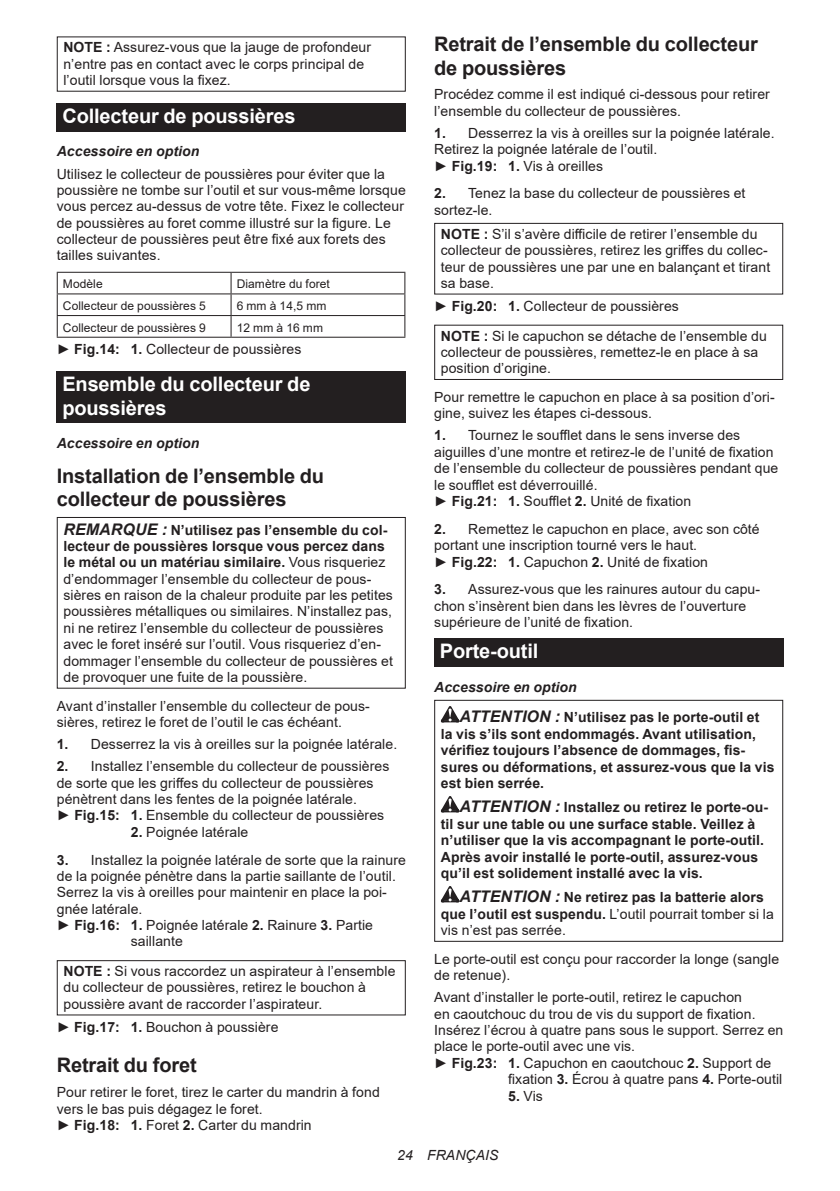
<style>
.page{position:relative;width:840px;height:1191px;background:#fff}
.page>*{position:absolute;margin:0;border:0;box-sizing:border-box;transform-origin:0 0}
.t1{font:700 20px/23.4px "Arial";letter-spacing:-.01em;color:#231f20}
.t2{font:700 20px/23.4px "Arial";letter-spacing:-.01em;color:#fff}
.t3{font:14px/16.4px "Arial";letter-spacing:.005em;color:#231f20}
.t4{font:700 14px/16.4px "Arial";letter-spacing:.005em;color:#231f20}
.t5{font:italic 700 14px "Arial";letter-spacing:.005em;color:#231f20}
.t6{font:italic 14px "Arial";letter-spacing:.005em;color:#231f20}
.t7{font:12px "Arial";letter-spacing:.005em;color:#231f20}
.s1{font-weight:700}
.s2{font-weight:700;font-style:italic;font-size:16px}
.s3{font-style:italic}
.s4{font-style:italic;font-size:16px}
.s5{font-weight:400}
</style>
<div class="page">
<div style="left:57px;top:103px;width:348px;height:29px;background:#231f20"></div>
<hr style="left:57px;top:272px;width:174px;height:1px;background:#231f20">
<hr style="left:231px;top:272px;width:174px;height:1px;background:#231f20">
<hr style="left:57px;top:293px;width:174px;height:1px;background:#231f20">
<hr style="left:231px;top:293px;width:174px;height:1px;background:#231f20">
<hr style="left:57px;top:315px;width:174px;height:1px;background:#231f20">
<svg style="left:57px;top:273px;width:1px;height:64px"></svg>
<hr style="left:231px;top:315px;width:174px;height:1px;background:#231f20">
<svg style="left:230px;top:273px;width:1px;height:64px"></svg>
<svg style="left:404px;top:273px;width:1px;height:64px"></svg>
<hr style="left:57px;top:337px;width:174px;height:1px;background:#231f20">
<hr style="left:231px;top:337px;width:174px;height:1px;background:#231f20">
<div style="left:57px;top:371px;width:348px;height:52px;background:#231f20"></div>
<div style="left:57px;top:517px;width:348px;height:171px;border:1px solid #231f20"></div>
<div style="left:57px;top:960px;width:348px;height:55px;border:1px solid #231f20"></div>
<div style="left:434px;top:223px;width:348px;height:71px;border:1px solid #231f20"></div>
<div style="left:434px;top:325px;width:348px;height:55px;border:1px solid #231f20"></div>
<div style="left:434px;top:638px;width:348px;height:29px;background:#231f20"></div>
<svg style="left:440px;top:706px;width:19px;height:16px"></svg>
<svg style="left:440px;top:796px;width:19px;height:16px"></svg>
<svg style="left:440px;top:886px;width:19px;height:16px"></svg>
<div style="left:434px;top:700px;width:348px;height:241px;border:1px solid #231f20"></div>
<p class="t3" style="left:63px;top:39px;width:309px"><span class="s1">NOTE :</span> Assurez-vous que la jauge de profondeur n’entre pas en contact avec le corps principal de l’outil lorsque vous la fixez.</p>
<h1 class="t2" style="left:62px;top:105px;width:234px">Collecteur de poussières</h1>
<p class="t5" style="left:57px;top:142px;width:144px">Accessoire en option</p>
<p class="t3" style="left:57px;top:165px;width:350px">Utilisez le collecteur de poussières pour éviter que la poussière ne tombe sur l’outil et sur vous-même lorsque vous percez au-dessus de votre tête. Fixez le collecteur de poussières au foret comme illustré sur la figure. Le collecteur de poussières peut être fixé aux forets des tailles suivantes.</p>
<p class="t7" style="left:63px;top:276px;width:41px">Modèle</p>
<p class="t7" style="left:236px;top:276px;width:95px">Diamètre du foret</p>
<p class="t7" style="left:63px;top:297px;width:144px">Collecteur de poussières 5</p>
<p class="t7" style="left:236px;top:297px;width:91px">6 mm à 14,5 mm</p>
<p class="t7" style="left:63px;top:319px;width:144px">Collecteur de poussières 9</p>
<p class="t7" style="left:236px;top:319px;width:88px">12 mm à 16 mm</p>
<p class="t3" style="left:57px;top:341px;width:246px">► <span class="s1">Fig.14: 1.</span> Collecteur de poussières</p>
<h1 class="t2" style="left:62px;top:372px;width:249px">Ensemble du collecteur de poussières</h1>
<p class="t5" style="left:57px;top:434px;width:144px">Accessoire en option</p>
<h1 class="t1" style="left:57px;top:464px;width:269px">Installation de l’ensemble du collecteur de poussières</h1>
<p class="t3" style="left:63px;top:521px;width:331px"><span class="s2">REMARQUE :</span> <span class="s1">N’utilisez pas l’ensemble du col&shy;lecteur de poussières lorsque vous percez dans le métal ou un matériau similaire.</span> Vous risqueriez d’endommager l’ensemble du collecteur de pous&shy;sières en raison de la chaleur produite par les petites poussières métalliques ou similaires. N’installez pas, ni ne retirez l’ensemble du collecteur de poussières avec le foret inséré sur l’outil. Vous risqueriez d’en&shy;dommager l’ensemble du collecteur de poussières et de provoquer une fuite de la poussière.</p>
<p class="t3" style="left:57px;top:697px;width:314px">Avant d’installer l’ensemble du collecteur de pous&shy;sières, retirez le foret de l’outil le cas échéant.</p>
<p class="t3" style="left:57px;top:736px;width:342px"><span class="s1">1.</span> Desserrez la vis à oreilles sur la poignée latérale.</p>
<p class="t3" style="left:57px;top:758px;width:334px"><span class="s1">2.</span> Installez l’ensemble du collecteur de poussières de sorte que les griffes du collecteur de poussières pénètrent dans les fentes de la poignée latérale.<br>► <span class="s1">Fig.15: 1.</span> Ensemble du collecteur de poussières</p>
<p class="t3" style="left:131px;top:823px;width:119px"><span class="s1">2.</span> Poignée latérale</p>
<p class="t3" style="left:57px;top:851px;width:350px"><span class="s1">3.</span> Installez la poignée latérale de sorte que la rainure</p>
<p class="t3" style="left:57px;top:867px;width:340px">de la poignée pénètre dans la partie saillante de l’outil.</p>
<p class="t3" style="left:57px;top:884px;width:331px">Serrez la vis à oreilles pour maintenir en place la poi-</p>
<p class="t3" style="left:57px;top:900px;width:87px">gnée latérale.</p>
<p class="t3" style="left:57px;top:917px;width:317px">► <span class="s1">Fig.16: 1.</span> Poignée latérale <span class="s1">2.</span> Rainure <span class="s1">3.</span> Partie</p>
<p class="t3" style="left:131px;top:933px;width:54px">saillante</p>
<p class="t3" style="left:63px;top:962px;width:333px"><span class="s1">NOTE :</span> Si vous raccordez un aspirateur à l’ensemble du collecteur de poussières, retirez le bouchon à poussière avant de raccorder l’aspirateur.</p>
<p class="t3" style="left:57px;top:1018px;width:223px">► <span class="s1">Fig.17: 1.</span> Bouchon à poussière</p>
<h1 class="t1" style="left:57px;top:1053px;width:141px">Retrait du foret</h1>
<p class="t3" style="left:57px;top:1084px;width:324px">Pour retirer le foret, tirez le carter du mandrin à fond vers le bas puis dégagez le foret.<br>► <span class="s1">Fig.18: 1.</span> Foret <span class="s1">2.</span> Carter du mandrin</p>
<h1 class="t1" style="left:434px;top:33px;width:325px">Retrait de l’ensemble du collecteur de poussières</h1>
<p class="t3" style="left:434px;top:86px;width:337px">Procédez comme il est indiqué ci-dessous pour retirer l’ensemble du collecteur de poussières.</p>
<p class="t3" style="left:434px;top:125px;width:342px"><span class="s1">1.</span> Desserrez la vis à oreilles sur la poignée latérale.<br>Retirez la poignée latérale de l’outil.<br>► <span class="s1">Fig.19: 1.</span> Vis à oreilles</p>
<p class="t3" style="left:434px;top:185px;width:312px"><span class="s1">2.</span> Tenez la base du collecteur de poussières et sortez-le.</p>
<p class="t3" style="left:440px;top:225px;width:331px"><span class="s1">NOTE :</span> S’il s’avère difficile de retirer l’ensemble du collecteur de poussières, retirez les griffes du collec&shy;teur de poussières une par une en balançant et tirant sa base.</p>
<p class="t3" style="left:440px;top:291px;width:327px;line-height:29.6px;text-indent:-7px">► <span class="s1">Fig.20: 1.</span> Collecteur de poussières<br><span class="s1">NOTE :</span> Si le capuchon se détache de l’ensemble du</p>
<p class="t3" style="left:440px;top:344px;width:319px">collecteur de poussières, remettez-le en place à sa position d’origine.</p>
<p class="t3" style="left:434px;top:389px;width:342px">Pour remettre le capuchon en place à sa position d’ori&shy;gine, suivez les étapes ci-dessous.</p>
<p class="t3" style="left:434px;top:427px;width:345px"><span class="s1">1.</span> Tournez le soufflet dans le sens inverse des aiguilles d’une montre et retirez-le de l’unité de fixation de l’ensemble du collecteur de poussières pendant que le soufflet est déverrouillé.<br>► <span class="s1">Fig.21: 1.</span> Soufflet <span class="s1">2.</span> Unité de fixation</p>
<p class="t3" style="left:434px;top:520px;width:327px"><span class="s1">2.</span> Remettez le capuchon en place, avec son côté portant une inscription tourné vers le haut.<br>► <span class="s1">Fig.22: 1.</span> Capuchon <span class="s1">2.</span> Unité de fixation</p>
<p class="t3" style="left:434px;top:581px;width:327px"><span class="s1">3.</span> Assurez-vous que les rainures autour du capu&shy;chon s’insèrent bien dans les lèvres de l’ouverture supérieure de l’unité de fixation.</p>
<h1 class="t2" style="left:439px;top:640px;width:100px">Porte-outil</h1>
<p class="t4" style="left:459px;top:671px;width:301px;line-height:30.6px;text-indent:-25px"><span class="s3">Accessoire en option<br></span><span class="s4">ATTENTION :</span> N’utilisez pas le porte-outil et</p>
<p class="t4" style="left:440px;top:726px;width:335px">la vis s’ils sont endommagés. Avant utilisation, vérifiez toujours l’absence de dommages, fis&shy;sures ou déformations, et assurez-vous que la vis est bien serrée.</p>
<p class="t4" style="left:440px;top:799px;width:328px;text-indent:19px"><span class="s4">ATTENTION :</span> Installez ou retirez le porte-ou&shy;til sur une table ou une surface stable. Veillez à n’utiliser que la vis accompagnant le porte-outil.<br>Après avoir installé le porte-outil, assurez-vous qu’il est solidement installé avec la vis.</p>
<p class="t4" style="left:440px;top:889px;width:334px;text-indent:19px"><span class="s4">ATTENTION :</span> Ne retirez pas la batterie alors que l’outil est suspendu. <span class="s5">L’outil pourrait tomber si la vis n’est pas serrée.</span></p>
<p class="t3" style="left:434px;top:950px;width:346px">Le porte-outil est conçu pour raccorder la longe (sangle de retenue).</p>
<p class="t3" style="left:434px;top:989px;width:309px">Avant d’installer le porte-outil, retirez le capuchon</p>
<p class="t3" style="left:434px;top:1005px;width:323px">en caoutchouc du trou de vis du support de fixation.</p>
<p class="t3" style="left:434px;top:1022px;width:350px">Insérez l’écrou à quatre pans sous le support. Serrez en</p>
<p class="t3" style="left:434px;top:1038px;width:202px">place le porte-outil avec une vis.</p>
<p class="t3" style="left:434px;top:1054px;width:338px">► <span class="s1">Fig.23: 1.</span> Capuchon en caoutchouc <span class="s1">2.</span> Support de</p>
<p class="t3" style="left:508px;top:1071px;width:275px">fixation <span class="s1">3.</span> Écrou à quatre pans <span class="s1">4.</span> Porte-outil</p>
<p class="t3" style="left:508px;top:1087px;width:36px"><span class="s1">5.</span> Vis</p>
<p class="t6" style="left:397px;top:1146px;width:103px">24 FRANÇAIS</p>
</div>
